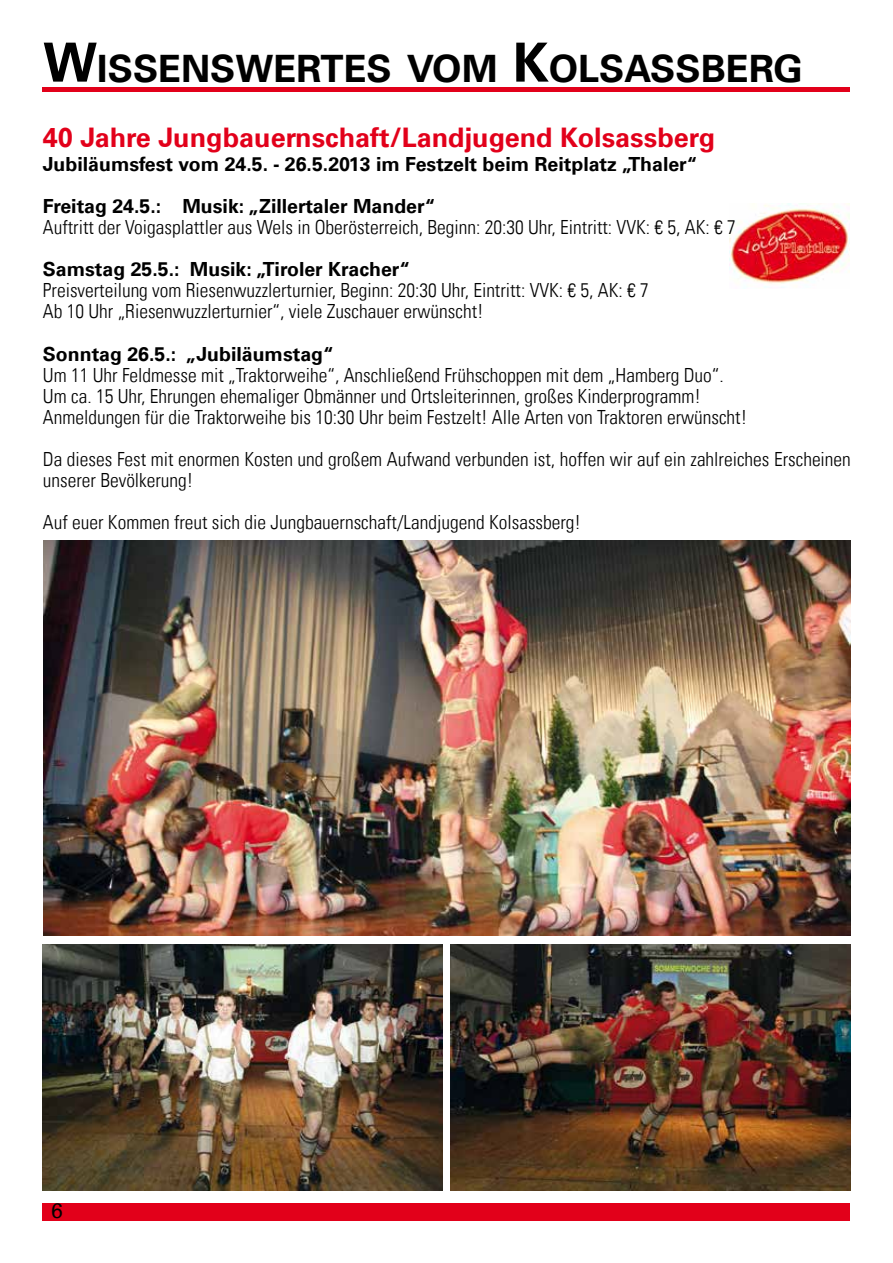
<style>
.page{position:relative;width:893px;height:1263px;background:#fff}
.page>*{position:absolute;margin:0;border:0;box-sizing:border-box;transform-origin:0 0}
.t1{font:700 37.8px "Univers Com 65";color:#000}
.t2{font:700 27px "Univers Com 65";color:#e2001a}
.t3{font:21px "Univers Com 55 Roman";color:#000}
.t4{font:19.5px/21px "Univers Com 47 Light Cond";color:#000}
.t5{font:700 19.5px/42px "Univers Com 65";color:#000}
.s1{font-size:54px}
</style>
<div class="page">
<div style="left:43px;top:1203px;width:807px;height:17px;background:#e2001a"></div>
<hr style="left:43px;top:87px;width:807px;height:4px;background:#e2001a">
<img style="left:729px;top:203px;width:121px;height:85px">
<img style="left:43px;top:944px;width:399px;height:247px">
<img style="left:43px;top:540px;width:807px;height:395px">
<img style="left:451px;top:944px;width:399px;height:247px">
<h1 class="t1" style="left:43px;top:46px;width:761px"><span class="s1">W</span>ISSENSWERTES VOM <span class="s1">K</span>OLSASSBERG</h1>
<h2 class="t2" style="left:43px;top:122px;width:674px">40 Jahre Jungbauernschaft/Landjugend Kolsassberg</h2>
<p class="t5" style="left:43px;top:144px;width:656px">Jubiläumsfest vom 24.5. - 26.5.2013 im Festzelt beim Reitplatz „Thaler“<br>Freitag 24.5.: Musik: „Zillertaler Mander“</p>
<p class="t4" style="left:43px;top:217px;width:694px">Auftritt der Voigasplattler aus Wels in Oberösterreich, Beginn: 20:30 Uhr, Eintritt: VVK: € 5, AK: € 7</p>
<p class="t5" style="left:43px;top:249px;width:369px">Samstag 25.5.: Musik: „Tiroler Kracher“</p>
<p class="t4" style="left:43px;top:280px;width:607px">Preisverteilung vom Riesenwuzzlerturnier, Beginn: 20:30 Uhr, Eintritt: VVK: € 5, AK: € 7<br>Ab 10 Uhr „Riesenwuzzlerturnier“, viele Zuschauer erwünscht!</p>
<p class="t5" style="left:43px;top:333px;width:292px">Sonntag 26.5.: „Jubiläumstag“</p>
<p class="t4" style="left:43px;top:364px;width:706px">Um 11 Uhr Feldmesse mit „Traktorweihe“, Anschließend Frühschoppen mit dem „Hamberg Duo“.<br>Um ca. 15 Uhr, Ehrungen ehemaliger Obmänner und Ortsleiterinnen, großes Kinderprogramm!<br>Anmeldungen für die Traktorweihe bis 10:30 Uhr beim Festzelt! Alle Arten von Traktoren erwünscht!</p>
<p class="t4" style="left:43px;top:448px;width:809px">Da dieses Fest mit enormen Kosten und großem Aufwand verbunden ist, hoffen wir auf ein zahlreiches Erscheinen unserer Bevölkerung!</p>
<p class="t4" style="left:43px;top:511px;width:540px">Auf euer Kommen freut sich die Jungbauernschaft/Landjugend Kolsassberg!</p>
<p class="t3" style="left:51px;top:1198px;width:13px">6</p>
</div>
